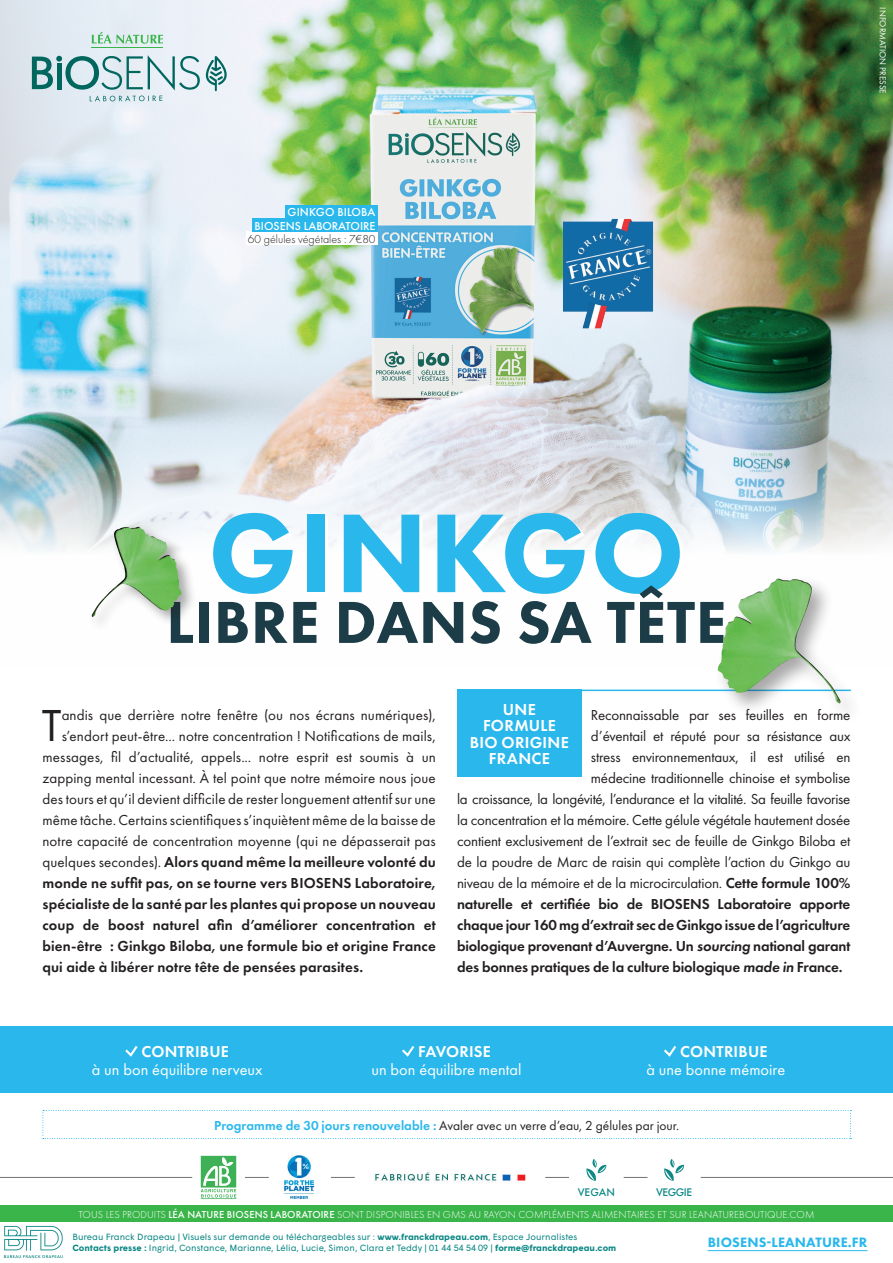
<style>
.page{position:relative;width:893px;height:1263px;background:#fff}
.page>*{position:absolute;margin:0;border:0;box-sizing:border-box;transform-origin:0 0}
.t1{font:800 116.25px "Futura PT";letter-spacing:.01em;color:#2ab8ec}
.t2{font:800 61.35px "Futura PT";letter-spacing:.01em;color:#1c3d47}
.t3{font:46.5px "Futura PT";color:#231f20}
.t4{font:600 16.5px/16.5px "Futura PT";letter-spacing:.02em;color:#fff;text-align:center}
.t5{font:16.35px "Futura PT";letter-spacing:.005em;color:#fff}
.t6{font:600 16.35px "Futura PT";letter-spacing:.015em;color:#fff}
.t7{font:15px "Futura PT";letter-spacing:-.01em;color:#231f20}
.t8{font:600 15px "Futura PT";letter-spacing:.01em;color:#231f20}
.t9{font:15px "Futura PT";letter-spacing:.01em;color:#231f20}
.t10{font:600 15px "Futura PT";letter-spacing:-.01em;color:#231f20}
.t11{font:800 14.1px "Futura PT";letter-spacing:.01em;color:#2ab8ec}
.t12{font:13.5px "Futura PT";color:#231f20}
.t13{font:500 12px "Futura PT";color:#fff}
.t14{font:300 12px "Futura PT";color:#231f20}
.t15{font:500 11.4px "Futura PT";letter-spacing:-.04em;color:#0c8885}
.t16{font:300 10.5px "Futura PT";letter-spacing:.01em;color:#fff}
.t17{font:9px/10.8px "Wigrum";color:#0c8885}
.t18{font:9px "Futura PT";color:#fff}
.s1{font-weight:400}
.s2{font-weight:600}
.s3{font-style:italic}
.s4{font-weight:600;color:#2ab8ec}
.s5{font-weight:500}
.s6{font-weight:700}
</style>
<div class="page">
<img style="left:0;top:0;width:893px;height:552px">
<div style="left:174px;top:515px;width:553px;height:132px;background:#fff"></div>
<svg style="left:90px;top:96px;width:72px;height:5px"></svg>
<hr style="left:92px;top:47px;width:71px;height:1px;background:#3ab54a">
<svg style="left:92px;top:32px;width:71px;height:12px"></svg>
<svg style="left:32px;top:55px;width:203px;height:35px"></svg>
<div style="left:0;top:1205px;width:893px;height:17px;background:#3ab54a"></div>
<hr style="left:708px;top:1250px;width:159px;height:1px;background:#2ab8ec">
<svg style="left:4px;top:1226px;width:59px;height:32px"></svg>
<div style="left:246px;top:232px;width:132px;height:13px;background:#fff"></div>
<div style="left:252px;top:218px;width:126px;height:14px;background:#2ab8ec"></div>
<div style="left:285px;top:205px;width:93px;height:13px;background:#2ab8ec"></div>
<svg style="left:43px;top:1110px;width:808px;height:29px"></svg>
<img style="left:552px;top:215px;width:112px;height:117px">
<div style="left:0;top:1026px;width:893px;height:67px;background:#2ab8ec"></div>
<div style="left:457px;top:690px;width:125px;height:87px;background:#2ab8ec"></div>
<hr style="left:0;top:1177px;width:192px;height:1px;background:#717275">
<svg style="left:201px;top:1156px;width:35px;height:43px"></svg>
<img style="left:284px;top:1155px;width:31px;height:44px">
<img style="left:375px;top:1172px;width:151px;height:9px">
<svg style="left:245px;top:1177px;width:24px;height:1px"></svg>
<svg style="left:586px;top:1159px;width:21px;height:22px"></svg>
<svg style="left:331px;top:1177px;width:24px;height:1px"></svg>
<svg style="left:545px;top:1177px;width:24px;height:1px"></svg>
<svg style="left:664px;top:1159px;width:20px;height:22px"></svg>
<svg style="left:624px;top:1177px;width:23px;height:1px"></svg>
<hr style="left:701px;top:1177px;width:192px;height:1px;background:#717275">
<hr style="left:576px;top:690px;width:275px;height:1px;background:#2ab8ec">
<div style="left:713px;top:574px;width:150px;height:151px;background:#fefefe"></div>
<img style="left:717px;top:579px;width:124px;height:125px">
<div style="left:89px;top:524px;width:109px;height:109px;background:#231f20;opacity:.39"></div>
<img style="left:91px;top:527px;width:91px;height:91px">
<svg style="left:125px;top:1046px;width:13px;height:11px"></svg>
<svg style="left:402px;top:1046px;width:13px;height:11px"></svg>
<svg style="left:664px;top:1046px;width:13px;height:11px"></svg>
<p class="t13" style="left:288px;top:205px;width:89px">GINKGO BILOBA</p>
<p class="t13" style="left:255px;top:218px;width:122px">BIOSENS LABORATOIRE</p>
<p class="t14" style="left:248px;top:232px;width:129px">60 gélules végétales : 7€80</p>
<p class="t18" style="left:888px;top:7px;width:88px;rotate:90deg">INFORMATION PRESSE</p>
<h1 class="t1" style="left:208px;top:481px;width:478px">GINKGO</h1>
<h2 class="t2" style="left:166px;top:584px;width:562px">LIBRE DANS SA TÊTE</h2>
<h3 class="t3" style="left:42px;top:698px;width:21px">T</h3>
<p class="t7" style="left:62px;top:706px;width:376px">andis que derrière notre fenêtre (ou nos écrans numériques),</p>
<p class="t9" style="left:62px;top:727px;width:376px">s’endort peut-être... notre concentration ! Notifications de mails,</p>
<p class="t9" style="left:43px;top:748px;width:395px">messages, fil d’actualité, appels... notre esprit est soumis à un</p>
<p class="t7" style="left:43px;top:769px;width:395px">zapping mental incessant. À tel point que notre mémoire nous joue</p>
<p class="t9" style="left:43px;top:790px;width:395px">des tours et qu’il devient difficile de rester longuement attentif sur une</p>
<p class="t9" style="left:43px;top:811px;width:395px">même tâche. Certains scientifiques s’inquiètent même de la baisse de</p>
<p class="t7" style="left:43px;top:832px;width:395px">notre capacité de concentration moyenne (qui ne dépasserait pas</p>
<p class="t8" style="left:43px;top:852px;width:395px"><span class="s1">quelques secondes).</span> Alors quand même la meilleure volonté du</p>
<p class="t8" style="left:43px;top:873px;width:395px">monde ne suffit pas, on se tourne vers BIOSENS Laboratoire,</p>
<p class="t8" style="left:43px;top:894px;width:395px">spécialiste de la santé par les plantes qui propose un nouveau</p>
<p class="t8" style="left:43px;top:915px;width:395px">coup de boost naturel afin d’améliorer concentration et</p>
<p class="t8" style="left:43px;top:936px;width:395px">bien-être : Ginkgo Biloba, une formule bio et origine France</p>
<p class="t8" style="left:43px;top:957px;width:322px">qui aide à libérer notre tête de pensées parasites.</p>
<p class="t4" style="left:470px;top:701px;width:100px">UNE<br>FORMULE<br>BIO ORIGINE<br>FRANCE</p>
<p class="t7" style="left:591px;top:706px;width:261px">Reconnaissable par ses feuilles en forme</p>
<p class="t7" style="left:591px;top:727px;width:261px">d’éventail et réputé pour sa résistance aux</p>
<p class="t7" style="left:591px;top:748px;width:261px">stress environnementaux, il est utilisé en</p>
<p class="t7" style="left:591px;top:769px;width:261px">médecine traditionnelle chinoise et symbolise</p>
<p class="t7" style="left:457px;top:790px;width:395px">la croissance, la longévité, l’endurance et la vitalité. Sa feuille favorise</p>
<p class="t7" style="left:457px;top:811px;width:395px">la concentration et la mémoire. Cette gélule végétale hautement dosée</p>
<p class="t7" style="left:457px;top:832px;width:395px">contient exclusivement de l’extrait sec de feuille de Ginkgo Biloba et</p>
<p class="t7" style="left:457px;top:853px;width:395px">de la poudre de Marc de raisin qui complète l’action du Ginkgo au</p>
<p class="t7" style="left:457px;top:874px;width:395px">niveau de la mémoire et de la microcirculation. <span class="s2">Cette formule 100%</span></p>
<p class="t10" style="left:457px;top:894px;width:395px">naturelle et certifiée bio de BIOSENS Laboratoire apporte</p>
<p class="t10" style="left:457px;top:915px;width:395px">chaque jour 160 mg d’extrait sec de Ginkgo issue de l’agriculture</p>
<p class="t10" style="left:457px;top:936px;width:395px">biologique provenant d’Auvergne. Un <span class="s3">sourcing</span> national garant</p>
<p class="t10" style="left:457px;top:957px;width:387px">des bonnes pratiques de la culture biologique <span class="s3">made in</span> France.</p>
<p class="t6" style="left:141px;top:1041px;width:89px">CONTRIBUE</p>
<p class="t5" style="left:92px;top:1060px;width:172px">à un bon équilibre nerveux</p>
<p class="t6" style="left:418px;top:1041px;width:74px">FAVORISE</p>
<p class="t5" style="left:371px;top:1060px;width:152px">un bon équilibre mental</p>
<p class="t6" style="left:680px;top:1041px;width:89px">CONTRIBUE</p>
<p class="t5" style="left:646px;top:1060px;width:140px">à une bonne mémoire</p>
<p class="t12" style="left:214px;top:1117px;width:467px"><span class="s4">Programme de 30 jours renouvelable :</span> Avaler avec un verre d’eau, 2 gélules par jour.</p>
<p class="t15" style="left:578px;top:1185px;width:39px">VEGAN</p>
<p class="t15" style="left:656px;top:1185px;width:38px">VEGGIE</p>
<p class="t16" style="left:78px;top:1208px;width:737px">TOUS LES PRODUITS <span class="s5">LÉA NATURE BIOSENS LABORATOIRE</span> SONT DISPONIBLES EN GMS AU RAYON COMPLÉMENTS ALIMENTAIRES ET SUR LEANATUREBOUTIQUE.COM</p>
<p class="t11" style="left:708px;top:1233px;width:161px">BIOSENS-LEANATURE.FR</p>
<p class="t17" style="left:72px;top:1231px;width:545px">Bureau Franck Drapeau | Visuels sur demande ou téléchargeables sur : <span class="s6">www.franckdrapeau.com</span>, Espace Journalistes<br><span class="s6">Contacts presse :</span> Ingrid, Constance, Marianne, Lélia, Lucie, Simon, Clara et Teddy | 01 44 54 54 09 | <span class="s6">forme@franckdrapeau.com</span></p>
</div>
